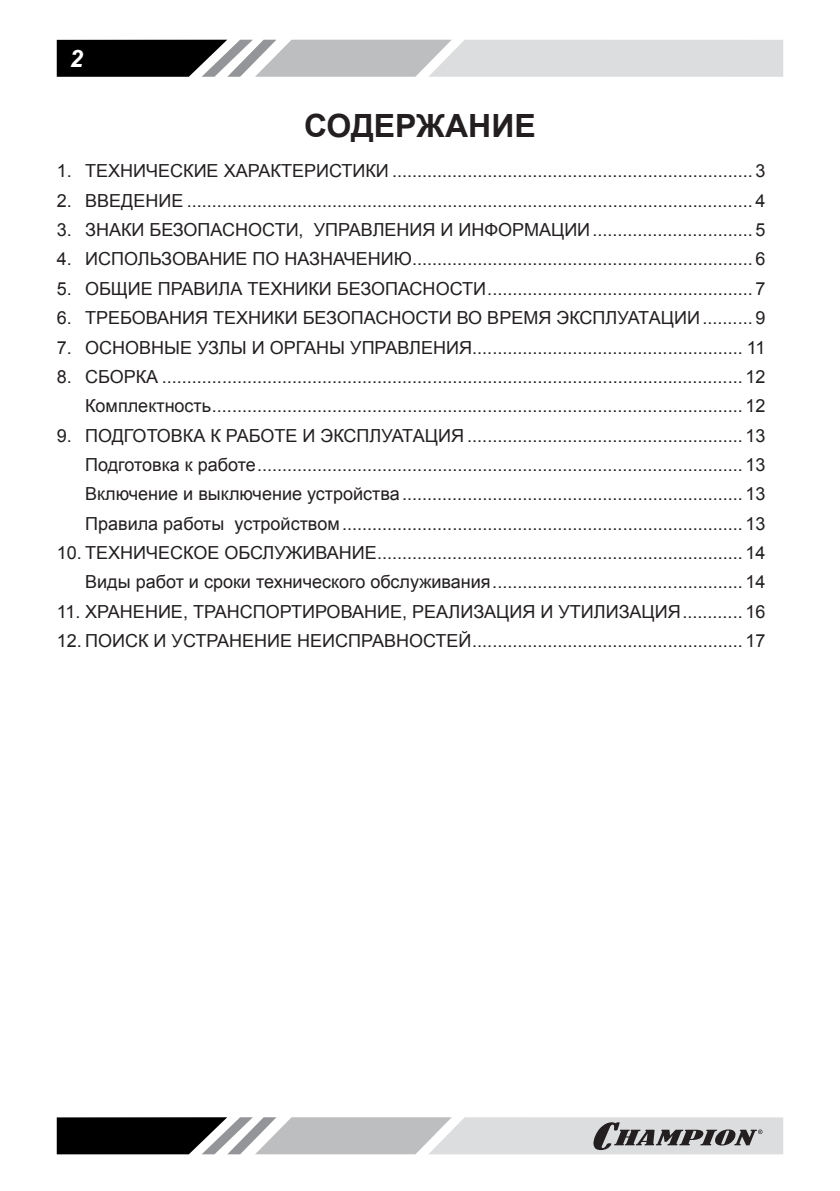
<style>
.page{position:relative;width:840px;height:1191px;background:#fff}
.page>*{position:absolute;margin:0;border:0;box-sizing:border-box;transform-origin:0 0}
.t1{font:700 32px "Arial";color:#231f20}
.t2{font:italic 700 24px "Arial";color:#fff}
.t3{font:18px/29.4px "Arial";color:#231f20;text-align:right}
</style>
<div class="page">
<svg style="left:57px;top:40px;width:725px;height:37px"></svg>
<svg style="left:57px;top:1117px;width:725px;height:37px"></svg>
<h2 class="t2" style="left:70px;top:44px;width:15px">2</h2>
<h1 class="t1" style="left:304px;top:104px;width:233px">СОДЕРЖАНИЕ</h1>
<p class="t3" style="left:57px;top:157px;width:709px">1. ТЕХНИЧЕСКИЕ ХАРАКТЕРИСТИКИ ........................................................................ 3</p>
<p class="t3" style="left:57px;top:186px;width:709px">2. ВВЕДЕНИЕ ................................................................................................................. 4</p>
<p class="t3" style="left:57px;top:215px;width:709px">3. ЗНАКИ БЕЗОПАСНОСТИ, УПРАВЛЕНИЯ И ИНФОРМАЦИИ ................................ 5</p>
<p class="t3" style="left:57px;top:245px;width:709px">4. ИСПОЛЬЗОВАНИЕ ПО НАЗНАЧЕНИЮ .................................................................... 6</p>
<p class="t3" style="left:57px;top:274px;width:709px">5. ОБЩИЕ ПРАВИЛА ТЕХНИКИ БЕЗОПАСНОСТИ ..................................................... 7</p>
<p class="t3" style="left:57px;top:303px;width:709px">6. ТРЕБОВАНИЯ ТЕХНИКИ БЕЗОПАСНОСТИ ВО ВРЕМЯ ЭКСПЛУАТАЦИИ .......... 9</p>
<p class="t3" style="left:57px;top:333px;width:709px">7. ОСНОВНЫЕ УЗЛЫ И ОРГАНЫ УПРАВЛЕНИЯ ...................................................... 11</p>
<p class="t3" style="left:57px;top:362px;width:709px">8. СБОРКА .................................................................................................................... 12<br>Комплектность .......................................................................................................... 12</p>
<p class="t3" style="left:85px;top:421px;width:681px;text-align:justify;text-indent:-28px">9. ПОДГОТОВКА К РАБОТЕ И ЭКСПЛУАТАЦИЯ ....................................................... 13<br>Подготовка к работе ................................................................................................. 13<br>Включение и выключение устройства .................................................................... 13<br>Правила работы устройством ................................................................................ 13</p>
<p class="t3" style="left:57px;top:538px;width:709px">10. ТЕХНИЧЕСКОЕ ОБСЛУЖИВАНИЕ ......................................................................... 14<br>Виды работ и сроки технического обслуживания .................................................. 14</p>
<p class="t3" style="left:57px;top:597px;width:709px">11. ХРАНЕНИЕ, ТРАНСПОРТИРОВАНИЕ, РЕАЛИЗАЦИЯ И УТИЛИЗАЦИЯ ............ 16</p>
<p class="t3" style="left:57px;top:626px;width:709px">12. ПОИСК И УСТРАНЕНИЕ НЕИСПРАВНОСТЕЙ ...................................................... 17</p>
</div>
